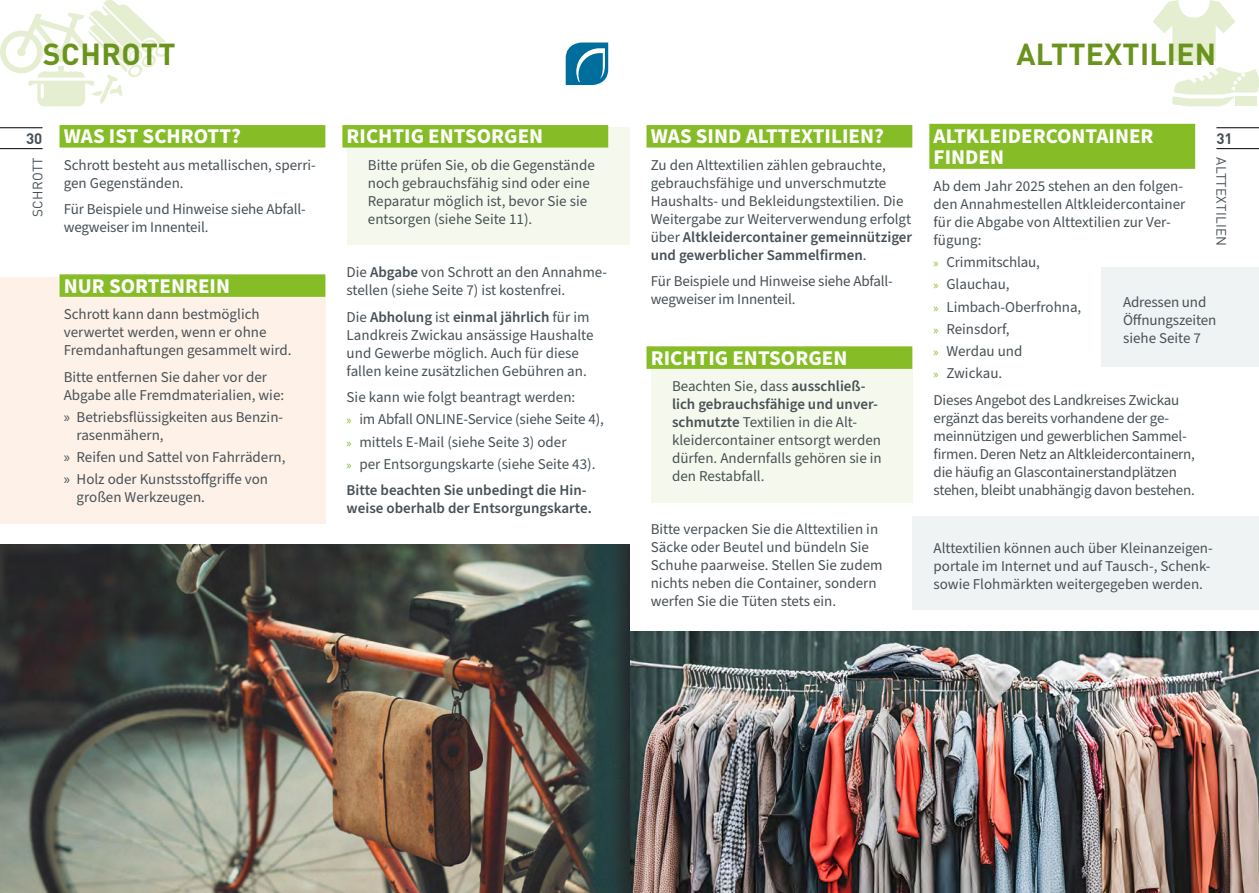
<style>
.page{position:relative;width:1259px;height:893px;background:#fff}
.page>*{position:absolute;margin:0;border:0;box-sizing:border-box;transform-origin:0 0}
.t1{font:700 30px "DIN Pro";letter-spacing:.01em;color:#69931d}
.t2{font:700 21px/21px "Source Sans Pro";color:#fff}
.t3{font:15px/18px "Source Sans Pro";color:#485156}
.t4{font:600 15px/18px "Source Sans Pro";color:#485156}
.t5{font:700 15px "DIN Pro";color:#485156}
.t6{font:13.5px "DIN Pro";letter-spacing:.02em;color:#485156}
.s1{font-weight:600}
.s2{font-family:"Myriad Pro";font-size:12px;color:#86bc25}
.s3{font-family:"Myriad Pro"}
</style>
<div class="page">
<hr style="left:0;top:148px;width:43px;height:1px;background:#000">
<hr style="left:0;top:127px;width:43px;height:1px;background:#000">
<hr style="left:1216px;top:148px;width:43px;height:1px;background:#000">
<hr style="left:1216px;top:127px;width:43px;height:1px;background:#000">
<svg style="left:566px;top:43px;width:42px;height:42px"></svg>
<div style="left:1101px;top:268px;width:158px;height:99px;background:#f0f3f4"></div>
<svg style="left:1153px;top:0;width:82px;height:61px"></svg>
<svg style="left:1172px;top:67px;width:87px;height:39px"></svg>
<img style="left:629px;top:631px;width:630px;height:262px">
<svg style="left:0;top:0;width:170px;height:106px"></svg>
<img style="left:0;top:545px;width:629px;height:348px">
<div style="left:651px;top:349px;width:261px;height:153px;background:#f5f9ed"></div>
<div style="left:646px;top:125px;width:266px;height:23px;background:#86bc25"></div>
<div style="left:646px;top:346px;width:266px;height:23px;background:#86bc25"></div>
<div style="left:929px;top:124px;width:266px;height:45px;background:#86bc25"></div>
<div style="left:912px;top:516px;width:347px;height:94px;background:#f0f3f4"></div>
<div style="left:0;top:277px;width:325px;height:246px;background:#fef2e8"></div>
<div style="left:347px;top:128px;width:282px;height:117px;background:#f5f9ed"></div>
<div style="left:60px;top:125px;width:265px;height:23px;background:#86bc25"></div>
<div style="left:60px;top:274px;width:265px;height:23px;background:#86bc25"></div>
<div style="left:342px;top:125px;width:266px;height:23px;background:#86bc25"></div>
<h1 class="t1" style="left:43px;top:30px;width:134px">SCHROTT</h1>
<h1 class="t1" style="left:1016px;top:30px;width:201px">ALTTEXTILIEN</h1>
<h2 class="t2" style="left:64px;top:126px;width:179px">WAS IST SCHROTT?</h2>
<p class="t3" style="left:64px;top:156px;width:254px">Schrott besteht aus metallischen, sperri&shy;gen Gegenständen.</p>
<p class="t3" style="left:64px;top:201px;width:244px">Für Beispiele und Hinweise siehe Abfall&shy;wegweiser im Innenteil.</p>
<h2 class="t2" style="left:651px;top:126px;width:235px">WAS SIND ALTTEXTILIEN?</h2>
<p class="t3" style="left:651px;top:156px;width:263px">Zu den Alttextilien zählen gebrauchte, gebrauchsfähige und unverschmutzte Haushalts- und Bekleidungstextilien. Die Weitergabe zur Weiterverwendung erfolgt über <span class="s1">Altkleidercontainer gemeinnütziger und gewerblicher Sammelfirmen</span>.</p>
<p class="t3" style="left:651px;top:273px;width:244px">Für Beispiele und Hinweise siehe Abfall&shy;wegweiser im Innenteil.</p>
<h2 class="t2" style="left:347px;top:126px;width:198px">RICHTIG ENTSORGEN</h2>
<h2 class="t2" style="left:933px;top:126px;width:221px">ALTKLEIDERCONTAINER<br>FINDEN</h2>
<p class="t3" style="left:933px;top:177px;width:253px">Ab dem Jahr 2025 stehen an den folgen&shy;den Annahmestellen Altkleidercontainer für die Abgabe von Alttextilien zur Ver&shy;fügung:</p>
<p class="t3" style="left:933px;top:251px;width:149px;line-height:22.2px"><span class="s2">»</span> Crimmitschlau,<br><span class="s2">»</span> Glauchau,<br><span class="s2">»</span> Limbach-Oberfrohna, <span class="s2">»</span> Reinsdorf,<br><span class="s2">»</span> Werdau und<br><span class="s2">»</span> Zwickau.</p>
<p class="t3" style="left:933px;top:391px;width:263px">Dieses Angebot des Landkreises Zwickau ergänzt das bereits vorhandene der ge&shy;meinnützigen und gewerblichen Sammel&shy;firmen. Deren Netz an Altkleidercontainern, die häufig an Glascontainerstandplätzen stehen, bleibt unabhängig davon bestehen.</p>
<p class="t5" style="left:26px;top:126px;width:18px">30</p>
<p class="t5" style="left:1216px;top:126px;width:18px">31</p>
<p class="t6" style="left:1232px;top:157px;width:90px;rotate:90deg">Alttextilien</p>
<p class="t6" style="left:27px;top:217px;width:61px;rotate:-90deg">Schrott</p>
<p class="t3" style="left:368px;top:156px;width:228px">Bitte prüfen Sie, ob die Gegenstände noch gebrauchsfähig sind oder eine Reparatur möglich ist, bevor Sie sie entsorgen (siehe Seite 11).</p>
<p class="t3" style="left:347px;top:264px;width:262px">Die <span class="s1">Abgabe</span> von Schrott an den Annahme&shy;stellen (siehe Seite 7) ist kostenfrei.</p>
<p class="t3" style="left:347px;top:308px;width:248px">Die <span class="s1">Abholung</span> ist <span class="s1">einmal jährlich</span> für im Landkreis Zwickau ansässige Haushalte und Gewerbe möglich. Auch für diese fallen keine zusätzlichen Gebühren an.</p>
<p class="t3" style="left:347px;top:387px;width:259px;line-height:22.2px">Sie kann wie folgt beantragt werden:<br><span class="s2">»</span> im Abfall ONLINE-Service (siehe Seite 4), <span class="s2">»</span> mittels E-Mail (siehe Seite 3) oder<br><span class="s2">»</span> per Entsorgungskarte (siehe Seite 43).</p>
<p class="t4" style="left:347px;top:482px;width:247px">Bitte beachten Sie unbedingt die Hin&shy;weise oberhalb der Entsorgungskarte.</p>
<h2 class="t2" style="left:64px;top:276px;width:168px">NUR SORTENREIN</h2>
<p class="t3" style="left:1123px;top:294px;width:95px">Adressen und<br>Öffnungszeiten siehe Seite 7</p>
<p class="t3" style="left:64px;top:305px;width:229px">Schrott kann dann bestmöglich verwertet werden, wenn er ohne<br>Fremdanhaftungen gesammelt wird.</p>
<p class="t3" style="left:64px;top:368px;width:222px">Bitte entfernen Sie daher vor der<br>Abgabe alle Fremdmaterialien, wie:</p>
<p class="t3" style="left:77px;top:408px;width:208px;text-indent:-13px"><span class="s3">»</span> Betriebsflüssigkeiten aus Benzin&shy;rasenmähern,</p>
<p class="t3" style="left:64px;top:446px;width:223px;line-height:22.2px"><span class="s3">»</span> Reifen und Sattel von Fahrrädern, <span class="s3">»</span> Holz oder Kunstsstoffgriffe von</p>
<p class="t3" style="left:77px;top:489px;width:130px">großen Werkzeugen.</p>
<h2 class="t2" style="left:651px;top:348px;width:198px">RICHTIG ENTSORGEN</h2>
<p class="t3" style="left:672px;top:378px;width:211px">Beachten Sie, dass <span class="s1">ausschließ&shy;lich gebrauchsfähige und unver&shy;schmutzte</span> Textilien in die Alt&shy;kleidercontainer entsorgt werden dürfen. Andernfalls gehören sie in den Restabfall.</p>
<p class="t3" style="left:651px;top:521px;width:233px">Bitte verpacken Sie die Alttextilien in Säcke oder Beutel und bündeln Sie Schuhe paarweise. Stellen Sie zudem nichts neben die Container, sondern werfen Sie die Tüten stets ein.</p>
<p class="t3" style="left:933px;top:539px;width:281px">Alttextilien können auch über Kleinanzeigen&shy;portale im Internet und auf Tausch-, Schenk&shy;sowie Flohmärkten weitergegeben werden.</p>
</div>
